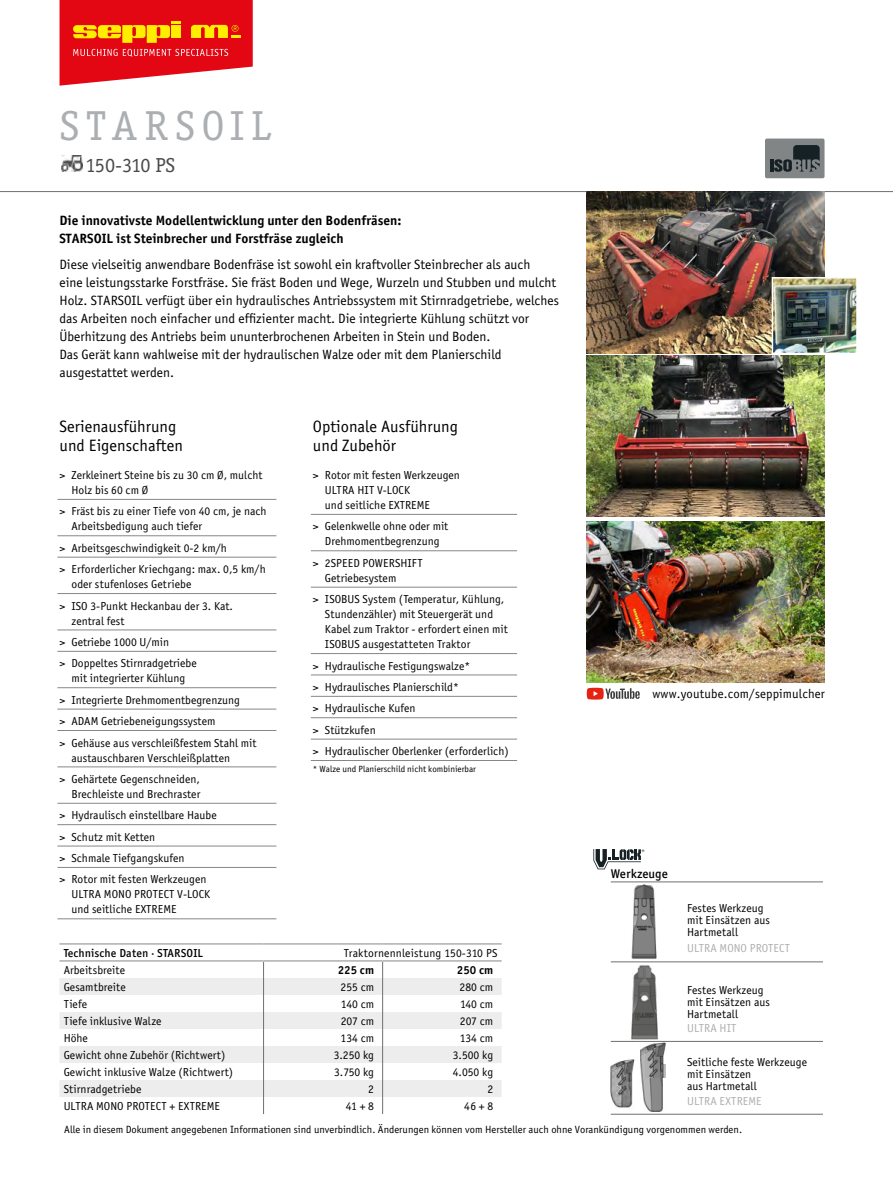
<style>
.page{position:relative;width:893px;height:1191px;background:#fff}
.page>*{position:absolute;margin:0;border:0;box-sizing:border-box;transform-origin:0 0}
.t1{font:42px "Officina Serif ITC";letter-spacing:.155em;color:#acafb2}
.t2{font:20.25px "Officina Serif ITC";letter-spacing:-.03em;color:#4a4a49}
.t3{font:16.5px/19.5px "Officina Sans Book ITC";color:#000}
.t4{font:13.5px/18px "Officina Sans Book ITC";color:#000}
.t5{font:13.5px/18px "Officina Sans Bold ITC";color:#000}
.t6{font:12.75px "Officina Sans Book ITC";letter-spacing:.01em;color:#000}
.t7{font:12.75px "Officina Sans Medium ITC";color:#000}
.t8{font:11.55px/21.5px "Officina Sans Book ITC";color:#000}
.t9{font:11.55px "Officina Sans Book ITC";color:#acafb2}
.t10{font:11.55px "Officina Sans Medium ITC";letter-spacing:.01em;color:#000}
.t11{font:11.55px "Officina Sans Bold ITC";color:#000}
.t12{font:10.5px "Officina Sans Book ITC";color:#000}
.t13{font:9px "Officina Sans Book ITC";color:#000}
.s1{font-family:"Officina Sans Bold ITC"}
</style>
<div class="page">
<svg style="left:60px;top:0;width:193px;height:86px;background:#e93f30"></svg>
<hr style="left:0;top:191px;width:893px;height:1px;background:#706f6f">
<img style="left:586px;top:192px;width:238px;height:161px">
<img style="left:586px;top:355px;width:238px;height:162px">
<svg style="left:587px;top:688px;width:53px;height:11px"></svg>
<img style="left:774px;top:279px;width:82px;height:73px">
<div style="left:772px;top:277px;width:86px;height:77px;border:1px solid #fff"></div>
<img style="left:587px;top:521px;width:238px;height:162px">
<svg style="left:765px;top:139px;width:59px;height:39px;background:#626869"></svg>
<img style="left:62px;top:156px;width:21px;height:16px">
<img style="left:610px;top:1059px;width:25px;height:49px">
<hr style="left:611px;top:1114px;width:212px;height:1px;background:#706f6f">
<hr style="left:611px;top:1041px;width:212px;height:1px;background:#706f6f">
<hr style="left:611px;top:961px;width:212px;height:1px;background:#706f6f">
<img style="left:640px;top:1046px;width:26px;height:66px">
<img style="left:646px;top:1045px;width:20px;height:32px">
<img style="left:658px;top:1064px;width:7px;height:14px">
<img style="left:631px;top:884px;width:26px;height:75px">
<hr style="left:611px;top:881px;width:212px;height:1px;background:#706f6f">
<svg style="left:593px;top:849px;width:51px;height:20px"></svg>
<img style="left:614px;top:961px;width:61px;height:84px">
<hr style="left:57px;top:499px;width:219px;height:1px;background:#878786">
<hr style="left:57px;top:535px;width:219px;height:1px;background:#878786">
<hr style="left:57px;top:557px;width:219px;height:1px;background:#878786">
<hr style="left:57px;top:593px;width:219px;height:1px;background:#878786">
<hr style="left:57px;top:629px;width:219px;height:1px;background:#878786">
<hr style="left:57px;top:651px;width:219px;height:1px;background:#878786">
<hr style="left:57px;top:687px;width:219px;height:1px;background:#878786">
<hr style="left:57px;top:709px;width:219px;height:1px;background:#878786">
<hr style="left:57px;top:730px;width:219px;height:1px;background:#878786">
<hr style="left:57px;top:766px;width:219px;height:1px;background:#878786">
<hr style="left:57px;top:803px;width:219px;height:1px;background:#878786">
<hr style="left:57px;top:824px;width:219px;height:1px;background:#878786">
<hr style="left:57px;top:845px;width:219px;height:1px;background:#878786">
<hr style="left:57px;top:867px;width:219px;height:1px;background:#878786">
<hr style="left:57px;top:918px;width:219px;height:1px;background:#878786">
<hr style="left:311px;top:514px;width:206px;height:1px;background:#878786">
<hr style="left:311px;top:550px;width:206px;height:1px;background:#878786">
<hr style="left:311px;top:587px;width:206px;height:1px;background:#878786">
<hr style="left:311px;top:653px;width:206px;height:1px;background:#878786">
<hr style="left:311px;top:674px;width:206px;height:1px;background:#878786">
<hr style="left:311px;top:696px;width:206px;height:1px;background:#878786">
<hr style="left:311px;top:717px;width:206px;height:1px;background:#878786">
<hr style="left:311px;top:739px;width:206px;height:1px;background:#878786">
<hr style="left:311px;top:760px;width:206px;height:1px;background:#878786">
<svg style="left:60px;top:978px;width:442px;height:119px;fill:#ededed"></svg>
<svg style="left:382px;top:961px;width:1px;height:153px"></svg>
<svg style="left:263px;top:961px;width:1px;height:153px"></svg>
<hr style="left:59px;top:943px;width:205px;height:1px;background:#acafb2">
<hr style="left:264px;top:943px;width:119px;height:1px;background:#acafb2">
<hr style="left:383px;top:943px;width:119px;height:1px;background:#acafb2">
<hr style="left:59px;top:960px;width:205px;height:1px;background:#acafb2">
<hr style="left:264px;top:960px;width:119px;height:1px;background:#acafb2">
<hr style="left:383px;top:960px;width:119px;height:1px;background:#acafb2">
<h1 class="t1" style="left:59px;top:110px;width:213px">STARSOIL</h1>
<h2 class="t2" style="left:85px;top:157px;width:91px">150-310 PS</h2>
<p class="t5" style="left:59px;top:212px;width:343px">Die innovativste Modellentwicklung unter den Bodenfräsen:<br>STARSOIL ist Steinbrecher und Forstfräse zugleich</p>
<p class="t4" style="left:59px;top:256px;width:501px">Diese vielseitig anwendbare Bodenfräse ist sowohl ein kraftvoller Steinbrecher als auch<br>eine leistungsstarke Forstfräse. Sie fräst Boden und Wege, Wurzeln und Stubben und mulcht Holz. STARSOIL verfügt über ein hydraulisches Antriebssystem mit Stirnradgetriebe, welches das Arbeiten noch einfacher und effizienter macht. Die integrierte Kühlung schützt vor Überhitzung des Antriebs beim ununterbrochenen Arbeiten in Stein und Boden.<br>Das Gerät kann wahlweise mit der hydraulischen Walze oder mit dem Planierschild ausgestattet werden.</p>
<h3 class="t3" style="left:60px;top:417px;width:125px">Serienausführung und Eigenschaften</h3>
<p class="t8" style="left:72px;top:468px;width:192px;line-height:15px;text-indent:-12px">&gt; Zerkleinert Steine bis zu 30 cm Ø, mulcht<br>Holz bis 60 cm Ø</p>
<p class="t8" style="left:72px;top:504px;width:197px;line-height:15px;text-indent:-12px">&gt; Fräst bis zu einer Tiefe von 40 cm, je nach<br>Arbeitsbedigung auch tiefer</p>
<p class="t8" style="left:60px;top:537px;width:208px">&gt; Arbeitsgeschwindigkeit 0-2 km/h<br>&gt; Erforderlicher Kriechgang: max. 0,5 km/h</p>
<p class="t8" style="left:60px;top:574px;width:175px;text-indent:12px">oder stufenloses Getriebe<br>&gt; ISO 3-Punkt Heckanbau der 3. Kat.</p>
<p class="t8" style="left:60px;top:610px;width:139px;text-indent:12px">zentral fest<br>&gt; Getriebe 1000 U/min<br>&gt; Doppeltes Stirnradgetriebe</p>
<p class="t8" style="left:60px;top:668px;width:198px;text-indent:12px">mit integrierter Kühlung<br>&gt; Integrierte Drehmomentbegrenzung<br>&gt; ADAM Getriebeneigungssystem<br>&gt; Gehäuse aus verschleißfestem Stahl mit</p>
<p class="t8" style="left:60px;top:747px;width:172px;text-indent:12px">austauschbaren Verschleißplatten &gt; Gehärtete Gegenschneiden,</p>
<p class="t8" style="left:60px;top:783px;width:159px;text-indent:12px">Brechleiste und Brechraster<br>&gt; Hydraulisch einstellbare Haube &gt; Schutz mit Ketten<br>&gt; Schmale Tiefgangskufen<br>&gt; Rotor mit festen Werkzeugen</p>
<p class="t8" style="left:72px;top:887px;width:140px;line-height:15px">ULTRA MONO PROTECT V-LOCK und seitliche EXTREME</p>
<h3 class="t3" style="left:313px;top:417px;width:147px">Optionale Ausführung und Zubehör</h3>
<p class="t8" style="left:325px;top:468px;width:137px;line-height:15px;text-indent:-12px">&gt; Rotor mit festen Werkzeugen<br>ULTRA HIT V-LOCK<br>und seitliche EXTREME</p>
<p class="t8" style="left:313px;top:519px;width:137px;line-height:15px;text-align:center">&gt; Gelenkwelle ohne oder mit<br>Drehmomentbegrenzung</p>
<p class="t8" style="left:325px;top:556px;width:99px;line-height:15px;text-indent:-12px">&gt; 2SPEED POWERSHIFT<br>Getriebesystem</p>
<p class="t8" style="left:325px;top:592px;width:184px;line-height:15px;text-indent:-12px">&gt; ISOBUS System (Temperatur, Kühlung, Stundenzähler) mit Steuergerät und Kabel zum Traktor - erfordert einen mit ISOBUS ausgestatteten Traktor</p>
<p class="t8" style="left:313px;top:655px;width:197px">&gt; Hydraulische Festigungswalze*<br>&gt; Hydraulisches Planierschild*<br>&gt; Hydraulische Kufen<br>&gt; Stützkufen<br>&gt; Hydraulischer Oberlenker (erforderlich)</p>
<p class="t13" style="left:313px;top:764px;width:165px">* Walze und Planierschild nicht kombinierbar</p>
<p class="t10" style="left:64px;top:948px;width:141px">Technische Daten <span class="s1">·</span> STARSOIL</p>
<p class="t8" style="left:344px;top:942px;width:155px">Traktornennleistung 150-310 PS</p>
<p class="t8" style="left:64px;top:959px;width:63px">Arbeitsbreite</p>
<p class="t11" style="left:338px;top:965px;width:38px">225 cm</p>
<p class="t11" style="left:457px;top:965px;width:38px">250 cm</p>
<p class="t8" style="left:64px;top:976px;width:64px">Gesamtbreite</p>
<p class="t8" style="left:340px;top:976px;width:35px">255 cm</p>
<p class="t8" style="left:460px;top:976px;width:35px">280 cm</p>
<p class="t8" style="left:64px;top:993px;width:25px">Tiefe</p>
<p class="t8" style="left:341px;top:993px;width:35px">140 cm</p>
<p class="t8" style="left:460px;top:993px;width:35px">140 cm</p>
<p class="t8" style="left:64px;top:1010px;width:99px">Tiefe inklusive Walze</p>
<p class="t8" style="left:341px;top:1010px;width:35px">207 cm</p>
<p class="t8" style="left:460px;top:1010px;width:35px">207 cm</p>
<p class="t8" style="left:64px;top:1027px;width:26px">Höhe</p>
<p class="t8" style="left:341px;top:1027px;width:35px">134 cm</p>
<p class="t8" style="left:460px;top:1027px;width:35px">134 cm</p>
<p class="t8" style="left:64px;top:1044px;width:163px">Gewicht ohne Zubehör (Richtwert)</p>
<p class="t8" style="left:334px;top:1044px;width:42px">3.250 kg</p>
<p class="t8" style="left:453px;top:1044px;width:42px">3.500 kg</p>
<p class="t8" style="left:64px;top:1061px;width:171px">Gewicht inklusive Walze (Richtwert)</p>
<p class="t8" style="left:334px;top:1061px;width:42px">3.750 kg</p>
<p class="t8" style="left:453px;top:1061px;width:42px">4.050 kg</p>
<p class="t8" style="left:64px;top:1078px;width:79px">Stirnradgetriebe</p>
<p class="t8" style="left:368px;top:1078px;width:7px">2</p>
<p class="t8" style="left:487px;top:1078px;width:7px">2</p>
<p class="t8" style="left:64px;top:1095px;width:158px">ULTRA MONO PROTECT + EXTREME</p>
<p class="t8" style="left:346px;top:1095px;width:30px">41 + 8</p>
<p class="t8" style="left:464px;top:1095px;width:30px">46 + 8</p>
<p class="t6" style="left:652px;top:687px;width:174px">www.youtube.com/seppimulcher</p>
<p class="t7" style="left:611px;top:868px;width:59px">Werkzeuge</p>
<p class="t8" style="left:687px;top:902px;width:84px;line-height:12px">Festes Werkzeug mit Einsätzen aus<br>Hartmetall</p>
<p class="t9" style="left:687px;top:942px;width:105px">ULTRA MONO PROTECT</p>
<p class="t8" style="left:687px;top:984px;width:84px;line-height:12px">Festes Werkzeug mit Einsätzen aus<br>Hartmetall</p>
<p class="t9" style="left:687px;top:1022px;width:51px">ULTRA HIT</p>
<p class="t8" style="left:687px;top:1056px;width:122px;line-height:12px">Seitliche feste Werkzeuge mit Einsätzen<br>aus Hartmetall</p>
<p class="t9" style="left:687px;top:1095px;width:76px">ULTRA EXTREME</p>
<p class="t12" style="left:64px;top:1124px;width:679px">Alle in diesem Dokument angegebenen Informationen sind unverbindlich. Änderungen können vom Hersteller auch ohne Vorankündigung vorgenommen werden.</p>
</div>
